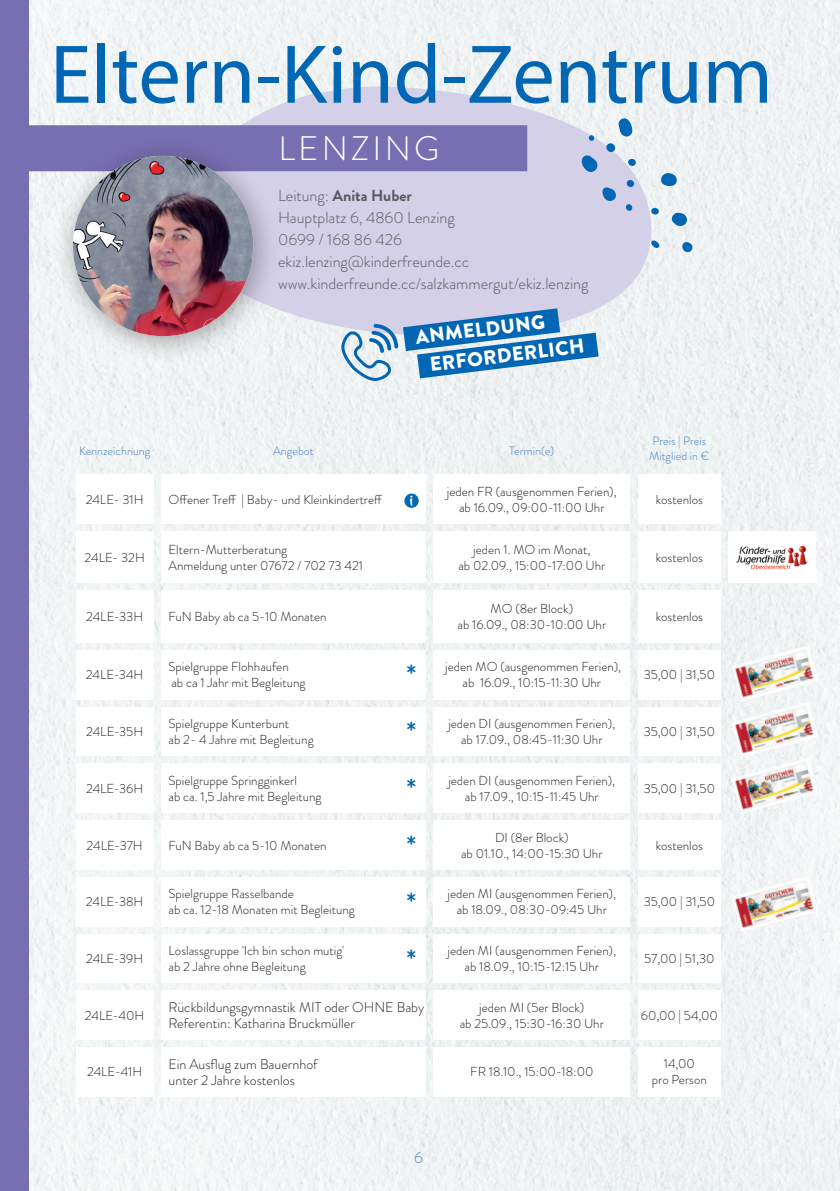
<style>
.page{position:relative;width:840px;height:1191px;background:#fff}
.page>*{position:absolute;margin:0;border:0;box-sizing:border-box;transform-origin:0 0}
.t1{font:84px "Myriad Pro";color:#0166b3}
.Standort_Lenzing{font:300 34px "Brandon Grotesque";letter-spacing:.095em;color:#fff}
.Überschrift_Mittel{font:32px "Brandon Grotesque";color:#0166b3}
.Anmeldung{font:900 20px "Brandon Grotesque";color:#fff}
.Überschrift_Mittel-2{font:300 16px/22px "Brandon Grotesque";color:#57585a}
.t2{font:300 16px "Brandon Grotesque";color:#437ec1}
.Überschrift_Mittel-3{font:300 14px/16px "Brandon Grotesque";color:#231f20}
.Absatz{font:14px "Budidaya";color:#fff}
.Überschrift_Mittel-4{font:300 13px/16px "Brandon Grotesque";color:#231f20;text-align:center}
.Überschrift_Mittel-5{font:300 12px/14.4px "Brandon Grotesque";color:#437ec1}
.s1{font-weight:700}
</style>
<div class="page">
<img style="left:28px;top:0;width:811px;height:1191px">
<svg style="left:181px;top:86px;width:470px;height:250px;background:#d8d6e9"></svg>
<div style="left:0;top:125px;width:527px;height:46px;background:#786eb2"></div>
<div style="left:0;top:0;width:28px;height:1191px;background:#786eb2"></div>
<div style="left:51px;top:136px;width:230px;height:229px;background:#231f20;opacity:.4"></div>
<img style="left:73px;top:156px;width:180px;height:180px;border-radius:90px">
<svg style="left:76px;top:475px;width:77px;height:48px"></svg>
<svg style="left:161px;top:475px;width:264px;height:48px"></svg>
<svg style="left:433px;top:475px;width:196px;height:48px"></svg>
<svg style="left:637px;top:475px;width:83px;height:48px"></svg>
<svg style="left:76px;top:531px;width:77px;height:52px"></svg>
<svg style="left:161px;top:531px;width:264px;height:52px"></svg>
<svg style="left:433px;top:531px;width:196px;height:52px"></svg>
<svg style="left:637px;top:531px;width:83px;height:52px"></svg>
<svg style="left:76px;top:591px;width:77px;height:51px"></svg>
<svg style="left:161px;top:591px;width:264px;height:51px"></svg>
<svg style="left:433px;top:591px;width:196px;height:51px"></svg>
<svg style="left:637px;top:591px;width:83px;height:51px"></svg>
<svg style="left:76px;top:650px;width:77px;height:49px"></svg>
<svg style="left:161px;top:650px;width:264px;height:49px"></svg>
<svg style="left:433px;top:650px;width:196px;height:49px"></svg>
<svg style="left:637px;top:650px;width:83px;height:49px"></svg>
<svg style="left:76px;top:707px;width:77px;height:49px"></svg>
<svg style="left:161px;top:707px;width:264px;height:49px"></svg>
<svg style="left:433px;top:707px;width:196px;height:49px"></svg>
<svg style="left:637px;top:707px;width:83px;height:49px"></svg>
<svg style="left:76px;top:764px;width:77px;height:48px"></svg>
<svg style="left:161px;top:764px;width:264px;height:48px"></svg>
<svg style="left:433px;top:764px;width:196px;height:48px"></svg>
<svg style="left:637px;top:764px;width:83px;height:48px"></svg>
<svg style="left:76px;top:820px;width:77px;height:49px"></svg>
<svg style="left:161px;top:820px;width:264px;height:49px"></svg>
<svg style="left:433px;top:820px;width:196px;height:49px"></svg>
<svg style="left:637px;top:820px;width:83px;height:49px"></svg>
<svg style="left:76px;top:877px;width:77px;height:49px"></svg>
<svg style="left:161px;top:877px;width:264px;height:49px"></svg>
<svg style="left:433px;top:877px;width:196px;height:49px"></svg>
<svg style="left:637px;top:877px;width:83px;height:49px"></svg>
<svg style="left:76px;top:934px;width:77px;height:48px"></svg>
<svg style="left:161px;top:934px;width:264px;height:48px"></svg>
<svg style="left:433px;top:934px;width:196px;height:48px"></svg>
<svg style="left:637px;top:934px;width:83px;height:48px"></svg>
<svg style="left:76px;top:990px;width:77px;height:49px"></svg>
<svg style="left:161px;top:990px;width:264px;height:49px"></svg>
<svg style="left:433px;top:990px;width:196px;height:49px"></svg>
<svg style="left:637px;top:990px;width:83px;height:49px"></svg>
<svg style="left:76px;top:1047px;width:77px;height:49px"></svg>
<svg style="left:161px;top:1047px;width:264px;height:49px"></svg>
<svg style="left:433px;top:1047px;width:196px;height:49px"></svg>
<svg style="left:637px;top:1047px;width:83px;height:49px"></svg>
<img style="left:731px;top:645px;width:86px;height:168px">
<img style="left:731px;top:876px;width:86px;height:56px">
<div style="left:728px;top:531px;width:87px;height:52px;background:#fff"></div>
<img style="left:736px;top:545px;width:73px;height:25px">
<svg style="left:340px;top:293px;width:283px;height:100px"></svg>
<svg style="left:581px;top:118px;width:112px;height:134px"></svg>
<div style="left:404px;top:493px;width:14px;height:15px;background:#0166b3;border-radius:50%"></div>
<p class="t1" style="left:50px;top:23px;width:723px">Eltern-Kind-Zentrum</p>
<p class="Standort_Lenzing" style="left:278px;top:125px;width:162px">LENZING</p>
<p class="Überschrift_Mittel-2" style="left:278px;top:185px;width:312px">Leitung: <span class="s1">Anita Huber<br></span>Hauptplatz 6, 4860 Lenzing<br>0699 / 168 86 426 ekiz.lenzing@kinderfreunde.cc www.kinderfreunde.cc/salzkammergut/ekiz.lenzing</p>
<p class="Anmeldung" style="left:414px;top:323px;width:132px;rotate:-7deg">ANMELDUNG</p>
<p class="Anmeldung" style="left:428px;top:350px;width:157px;rotate:-7deg">ERFORDERLICH</p>
<p class="Überschrift_Mittel-5" style="left:79px;top:443px;width:73px">Kennzeichnung</p>
<p class="Überschrift_Mittel-5" style="left:273px;top:443px;width:42px">Angebot</p>
<p class="Überschrift_Mittel-5" style="left:509px;top:443px;width:47px">Termin(e)</p>
<p class="Überschrift_Mittel-5" style="left:648px;top:434px;width:62px">Preis | Preis<br>Mitglied in €</p>
<p class="Überschrift_Mittel-4" style="left:86px;top:491px;width:59px">24LE- 31H</p>
<p class="Überschrift_Mittel-4" style="left:168px;top:491px;width:215px">Offener Treff | Baby- und Kleinkindertreff</p>
<p class="Überschrift_Mittel-4" style="left:446px;top:483px;width:171px">jeden FR (ausgenommen Ferien), ab 16.09., 09:00-11:00 Uhr</p>
<p class="Überschrift_Mittel-4" style="left:655px;top:491px;width:49px">kostenlos</p>
<p class="Überschrift_Mittel-4" style="left:84px;top:549px;width:62px">24LE- 32H</p>
<p class="Überschrift_Mittel-4" style="left:168px;top:541px;width:196px;text-align:left">Eltern-Mutterberatung<br>Anmeldung unter 07672 / 702 73 421</p>
<p class="Überschrift_Mittel-4" style="left:458px;top:541px;width:148px">jeden 1. MO im Monat,<br>ab 02.09., 15:00-17:00 Uhr</p>
<p class="Überschrift_Mittel-4" style="left:655px;top:549px;width:49px">kostenlos</p>
<p class="Überschrift_Mittel-4" style="left:86px;top:609px;width:59px">24LE-33H</p>
<p class="Überschrift_Mittel-4" style="left:168px;top:609px;width:159px">FuN Baby ab ca 5-10 Monaten</p>
<p class="Überschrift_Mittel-4" style="left:457px;top:601px;width:150px">MO (8er Block)<br>ab 16.09., 08:30-10:00 Uhr</p>
<p class="Überschrift_Mittel-4" style="left:655px;top:609px;width:49px">kostenlos</p>
<p class="Überschrift_Mittel-4" style="left:86px;top:667px;width:59px">24LE-34H</p>
<p class="Überschrift_Mittel-4" style="left:168px;top:659px;width:138px;text-align:left">Spielgruppe Flohhaufen<br>ab ca 1 Jahr mit Begleitung</p>
<p class="Überschrift_Mittel-4" style="left:445px;top:659px;width:177px">jeden MO (ausgenommen Ferien), ab 16.09., 10:15-11:30 Uhr</p>
<p class="Überschrift_Mittel-4" style="left:643px;top:667px;width:73px">35,00 | 31,50</p>
<p class="Überschrift_Mittel-4" style="left:86px;top:723px;width:59px">24LE-35H</p>
<p class="Überschrift_Mittel-4" style="left:168px;top:715px;width:146px;text-align:left">Spielgruppe Kunterbunt<br>ab 2- 4 Jahre mit Begleitung</p>
<p class="Überschrift_Mittel-4" style="left:448px;top:715px;width:168px">jeden DI (ausgenommen Ferien), ab 17.09., 08:45-11:30 Uhr</p>
<p class="Überschrift_Mittel-4" style="left:643px;top:723px;width:73px">35,00 | 31,50</p>
<p class="Überschrift_Mittel-4" style="left:86px;top:780px;width:59px">24LE-36H</p>
<p class="Überschrift_Mittel-4" style="left:168px;top:772px;width:154px;text-align:left">Spielgruppe Springginkerl<br>ab ca. 1,5 Jahre mit Begleitung</p>
<p class="Überschrift_Mittel-4" style="left:448px;top:772px;width:168px">jeden DI (ausgenommen Ferien), ab 17.09., 10:15-11:45 Uhr</p>
<p class="Überschrift_Mittel-4" style="left:643px;top:780px;width:73px">35,00 | 31,50</p>
<p class="Überschrift_Mittel-4" style="left:86px;top:837px;width:58px">24LE-37H</p>
<p class="Überschrift_Mittel-4" style="left:168px;top:837px;width:159px">FuN Baby ab ca 5-10 Monaten</p>
<p class="Überschrift_Mittel-4" style="left:461px;top:829px;width:143px">DI (8er Block)<br>ab 01.10., 14:00-15:30 Uhr</p>
<p class="Überschrift_Mittel-4" style="left:655px;top:837px;width:49px">kostenlos</p>
<p class="Überschrift_Mittel-4" style="left:86px;top:894px;width:59px">24LE-38H</p>
<p class="Überschrift_Mittel-4" style="left:168px;top:886px;width:188px;text-align:left">Spielgruppe Rasselbande<br>ab ca. 12-18 Monaten mit Begleitung</p>
<p class="Überschrift_Mittel-4" style="left:447px;top:886px;width:170px">jeden MI (ausgenommen Ferien), ab 18.09., 08:30-09:45 Uhr</p>
<p class="Überschrift_Mittel-4" style="left:643px;top:894px;width:73px">35,00 | 31,50</p>
<p class="Überschrift_Mittel-4" style="left:86px;top:950px;width:59px">24LE-39H</p>
<p class="Überschrift_Mittel-4" style="left:168px;top:942px;width:177px;text-align:left">Loslassgruppe 'Ich bin schon mutig' ab 2 Jahre ohne Begleitung</p>
<p class="Überschrift_Mittel-4" style="left:447px;top:942px;width:170px">jeden MI (ausgenommen Ferien), ab 18.09., 10:15-12:15 Uhr</p>
<p class="Überschrift_Mittel-4" style="left:644px;top:950px;width:72px">57,00 | 51,30</p>
<p class="Überschrift_Mittel-4" style="left:85px;top:1007px;width:61px">24LE-40H</p>
<p class="Überschrift_Mittel-3" style="left:168px;top:999px;width:257px">Rückbildungsgymnastik MIT oder OHNE Baby<br>Referentin: Katharina Bruckmüller</p>
<p class="Überschrift_Mittel-4" style="left:459px;top:999px;width:146px">jeden MI (5er Block)<br>ab 25.09., 15:30-16:30 Uhr</p>
<p class="Überschrift_Mittel-4" style="left:640px;top:1007px;width:79px">60,00 | 54,00</p>
<p class="Überschrift_Mittel-4" style="left:87px;top:1064px;width:57px">24LE-41H</p>
<p class="Überschrift_Mittel-3" style="left:168px;top:1056px;width:150px">Ein Ausflug zum Bauernhof unter 2 Jahre kostenlos</p>
<p class="Überschrift_Mittel-4" style="left:470px;top:1064px;width:125px">FR 18.10., 15:00-18:00</p>
<p class="Überschrift_Mittel-4" style="left:651px;top:1056px;width:56px">14,00<br>pro Person</p>
<p class="Absatz" style="left:409px;top:492px;width:5px">i</p>
<p class="Überschrift_Mittel" style="left:406px;top:654px;width:12px">*</p>
<p class="Überschrift_Mittel" style="left:406px;top:711px;width:12px">*</p>
<p class="Überschrift_Mittel" style="left:406px;top:768px;width:12px">*</p>
<p class="Überschrift_Mittel" style="left:406px;top:825px;width:12px">*</p>
<p class="Überschrift_Mittel" style="left:406px;top:882px;width:12px">*</p>
<p class="Überschrift_Mittel" style="left:406px;top:939px;width:12px">*</p>
<p class="t2" style="left:414px;top:1146px;width:10px">6</p>
</div>
